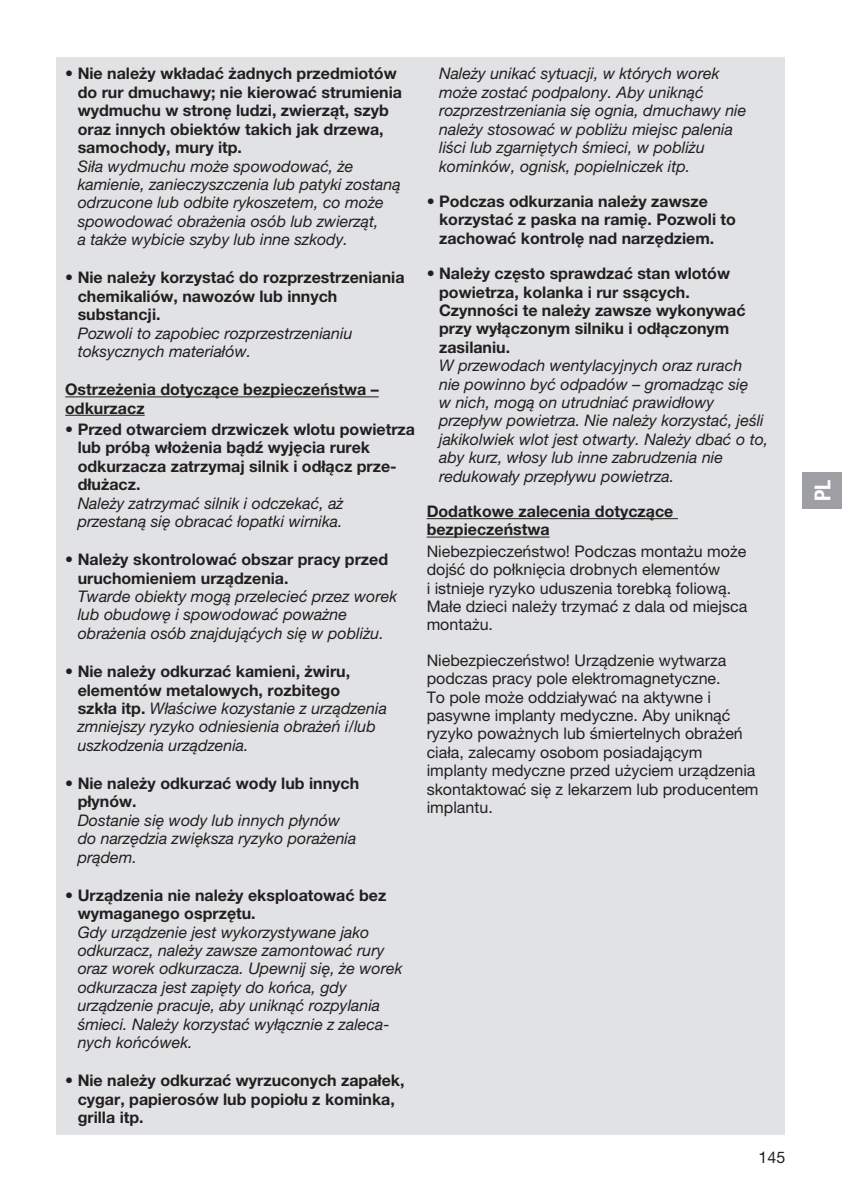
<style>
.page{position:relative;width:842px;height:1191px;background:#fff}
.page>*{position:absolute;margin:0;border:0;box-sizing:border-box;transform-origin:0 0}
.t1{font:22px "GARDENA Pro Bo Cond";color:#fff}
.t2{font:italic 16px/18.4px "GARDENA Pro";color:#231f20}
.t3{font:700 16px/18.4px "GARDENA Pro";color:#231f20}
.t4{font:16px/18.4px "GARDENA Pro";color:#231f20}
.s1{font-weight:700;font-style:normal}
</style>
<div class="page">
<div style="left:57px;top:57px;width:728px;height:1077px;background:#e1e2e4"></div>
<hr style="left:65px;top:396px;width:314px;height:1px;background:#231f20">
<hr style="left:65px;top:415px;width:80px;height:1px;background:#231f20">
<hr style="left:427px;top:518px;width:251px;height:1px;background:#231f20">
<hr style="left:427px;top:536px;width:123px;height:1px;background:#231f20">
<div style="left:802px;top:472px;width:40px;height:37px;background:#9d9fa2"></div>
<p class="t3" style="left:78px;top:64px;width:326px;text-indent:-12px">• Nie należy wkładać żadnych przedmiotów do rur dmuchawy; nie kierować strumienia wydmuchu w stronę ludzi, zwierząt, szyb oraz innych obiektów takich jak drzewa, samochody, mury itp.</p>
<p class="t2" style="left:78px;top:156px;width:324px">Siła wydmuchu może spowodować, że kamienie, zanieczyszczenia lub patyki zostaną odrzucone lub odbite rykoszetem, co może spowodować obrażenia osób lub zwierząt,<br>a także wybicie szyby lub inne szkody.</p>
<p class="t3" style="left:78px;top:268px;width:328px;text-indent:-12px">• Nie należy korzystać do rozprzestrzeniania chemikaliów, nawozów lub innych substancji.</p>
<p class="t2" style="left:78px;top:323px;width:276px">Pozwoli to zapobiec rozprzestrzenianiu toksycznych materiałów.</p>
<p class="t3" style="left:65px;top:380px;width:315px">Ostrzeżenia dotyczące bezpieczeństwa – odkurzacz</p>
<p class="t3" style="left:78px;top:420px;width:339px;text-indent:-12px">• Przed otwarciem drzwiczek wlotu powietrza lub próbą włożenia bądź wyjęcia rurek odkurzacza zatrzymaj silnik i odłącz prze&shy;dłużacz.</p>
<p class="t2" style="left:78px;top:493px;width:268px">Należy zatrzymać silnik i odczekać, aż przestaną się obracać łopatki wirnika.</p>
<p class="t3" style="left:78px;top:550px;width:312px;text-indent:-12px">• Należy skontrolować obszar pracy przed uruchomieniem urządzenia.</p>
<p class="t2" style="left:78px;top:587px;width:321px">Twarde obiekty mogą przelecieć przez worek lub obudowę i spowodować poważne obrażenia osób znajdująćych się w pobliżu.</p>
<p class="t2" style="left:78px;top:662px;width:311px;text-indent:-12px"><span class="s1">• Nie należy odkurzać kamieni, żwiru, elementów metalowych, rozbitego<br>szkła itp.</span> Właściwe kozystanie z urządzenia zmniejszy ryzyko odniesienia obrażeń i/lub uszkodzenia urządzenia.</p>
<p class="t3" style="left:78px;top:773px;width:283px;text-indent:-12px">• Nie należy odkurzać wody lub innych płynów.</p>
<p class="t2" style="left:78px;top:810px;width:280px">Dostanie się wody lub innych płynów do narzędzia zwiększa ryzyko porażenia prądem.</p>
<p class="t3" style="left:78px;top:885px;width:310px;text-indent:-12px">• Urządzenia nie należy eksploatować bez wymaganego osprzętu.</p>
<p class="t2" style="left:78px;top:922px;width:326px">Gdy urządzenie jest wykorzystywane jako odkurzacz, należy zawsze zamontować rury oraz worek odkurzacza. Upewnij się, że worek odkurzacza jest zapięty do końca, gdy urządzenie pracuje, aby uniknąć rozpylania śmieci. Należy korzystać wyłącznie z zaleca&shy;nych końcówek.</p>
<p class="t3" style="left:78px;top:1071px;width:328px;text-indent:-12px">• Nie należy odkurzać wyrzuconych zapałek, cygar, papierosów lub popiołu z kominka, grilla itp.</p>
<p class="t2" style="left:439px;top:64px;width:309px">Należy unikać sytuacji, w których worek może zostać podpalony. Aby uniknąć rozprzestrzeniania się ognia, dmuchawy nie należy stosować w pobliżu miejsc palenia liści lub zgarniętych śmieci, w pobliżu kominków, ognisk, popielniczek itp.</p>
<p class="t3" style="left:439px;top:192px;width:298px;text-indent:-12px">• Podczas odkurzania należy zawsze korzystać z paska na ramię. Pozwoli to zachować kontrolę nad narzędziem.</p>
<p class="t3" style="left:439px;top:264px;width:308px;text-indent:-12px">• Należy często sprawdzać stan wlotów powietrza, kolanka i rur ssących.<br>Czynności te należy zawsze wykonywać przy wyłączonym silniku i odłączonym zasilaniu.</p>
<p class="t2" style="left:439px;top:356px;width:331px">W przewodach wentylacyjnych oraz rurach<br>nie powinno być odpadów – gromadząc się<br>w nich, mogą on utrudniać prawidłowy przepływ powietrza. Nie należy korzystać, jeśli jakikolwiek wlot jest otwarty. Należy dbać o to, aby kurz, włosy lub inne zabrudzenia nie redukowały przepływu powietrza.</p>
<p class="t3" style="left:427px;top:502px;width:248px">Dodatkowe zalecenia dotyczące bezpieczeństwa</p>
<p class="t4" style="left:427px;top:541px;width:322px">Niebezpieczeństwo! Podczas montażu może dojść do połknięcia drobnych elementów<br>i istnieje ryzyko uduszenia torebką foliową.<br>Małe dzieci należy trzymać z dala od miejsca montażu.</p>
<p class="t4" style="left:427px;top:650px;width:333px">Niebezpieczeństwo! Urządzenie wytwarza podczas pracy pole elektromagnetyczne.<br>To pole może oddziaływać na aktywne i pasywne implanty medyczne. Aby uniknąć ryzyko poważnych lub śmiertelnych obrażeń ciała, zalecamy osobom posiadającym implanty medyczne przed użyciem urządzenia skontaktować się z lekarzem lub producentem implantu.</p>
<p class="t4" style="left:759px;top:1147px;width:28px">145</p>
<h1 class="t1" style="left:809px;top:501px;width:23px;rotate:-90deg">PL</h1>
</div>
